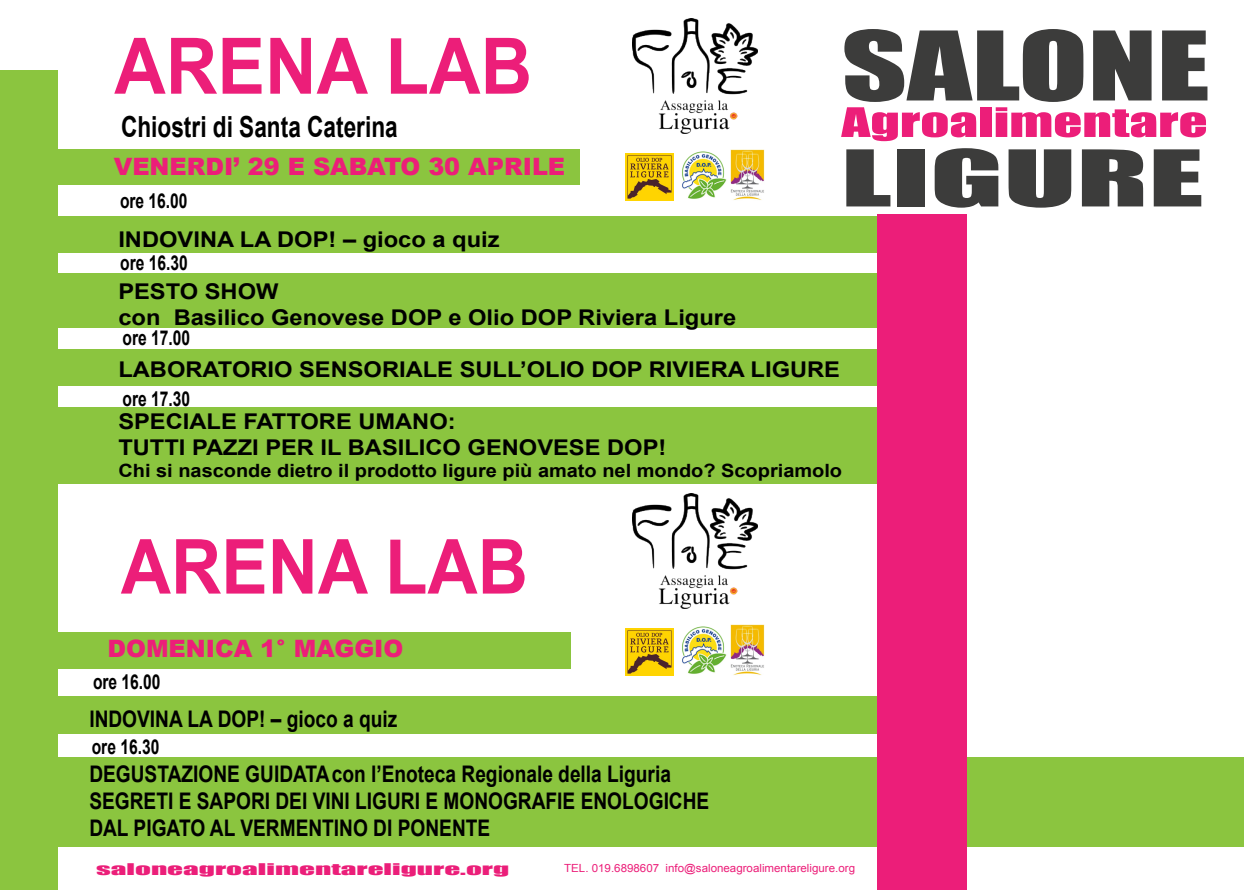
<style>
.page{position:relative;width:1244px;height:890px;background:#fff}
.page>*{position:absolute;margin:0;border:0;box-sizing:border-box;transform-origin:0 0}
.t1{font:88.5px "Impact";color:#3c3c3b;scale:1.44 1}
.t2{font:700 77.94px "Arial";color:#ec1e79;scale:.92 1}
.t3{font:700 75.88px "Arial";color:#ec1e79;scale:.92 1}
.t4{font:72.19px "Impact";color:#3c3c3b;scale:1.85 1}
.t5{font:37.56px "Impact";color:#ec1e79;scale:1.52 1}
.t6{font:700 29.06px "Arial";color:#000;scale:.78 1}
.t7{font:900 23.94px "Arial";color:#ec1e79}
.t8{font:700 22.88px/27.3px "Arial";color:#000;scale:.84 1}
.t9{font:700 21.69px/26px "Arial";color:#000;scale:1.09 1}
.t10{font:700 20.44px "Arial";color:#000;scale:.76 1}
.t11{font:700 18.31px "Arial";color:#000;scale:1.09 1}
.t12{font:14.75px "Impact";color:#eb1e79;scale:2.11 1}
.t13{font:11.19px "Arial";color:#ec1e79}
</style>
<div class="page">
<div style="left:0;top:757px;width:1244px;height:89px;background:#8bc53f"></div>
<div style="left:42px;top:695px;width:880px;height:38px;background:#8bc53f"></div>
<div style="left:0;top:407px;width:937px;height:76px;background:#8bc53f"></div>
<div style="left:10px;top:349px;width:905px;height:37px;background:#8bc53f"></div>
<div style="left:57px;top:273px;width:850px;height:54px;background:#8bc53f"></div>
<div style="left:37px;top:216px;width:878px;height:37px;background:#8bc53f"></div>
<div style="left:0;top:149px;width:580px;height:36px;background:#8bc53f"></div>
<div style="left:57px;top:632px;width:513px;height:37px;background:#8bc53f"></div>
<div style="left:0;top:71px;width:58px;height:818px;background:#8bc53f"></div>
<img style="left:633px;top:19px;width:124px;height:115px">
<div style="left:877px;top:214px;width:90px;height:675px;background:#ec1e79"></div>
<img style="left:626px;top:153px;width:47px;height:47px">
<img style="left:682px;top:151px;width:45px;height:48px">
<img style="left:731px;top:149px;width:33px;height:51px">
<img style="left:633px;top:493px;width:124px;height:115px">
<img style="left:626px;top:628px;width:47px;height:47px">
<img style="left:682px;top:626px;width:45px;height:48px">
<img style="left:731px;top:624px;width:33px;height:51px">
<h1 class="t1" style="left:841px;top:-3px;width:257px">SALONE</h1>
<h3 class="t5" style="left:841px;top:93px;width:242px">Agroalimentare</h3>
<h3 class="t4" style="left:841px;top:122px;width:198px">LIGURE</h3>
<h2 class="t2" style="left:114px;top:15px;width:456px">ARENA LAB</h2>
<h3 class="t6" style="left:121px;top:108px;width:356px">Chiostri di Santa Caterina</h3>
<p class="t7" style="left:114px;top:149px;width:453px">VENERDI’ 29 E SABATO 30 APRILE</p>
<p class="t10" style="left:120px;top:187px;width:90px">ore 16.00</p>
<p class="t9" style="left:118px;top:227px;width:351px">INDOVINA LA DOP! – gioco a quiz</p>
<p class="t9" style="left:118px;top:279px;width:568px">PESTO SHOW<br>con Basilico Genovese DOP e Olio DOP Riviera Ligure</p>
<p class="t9" style="left:118px;top:357px;width:663px">LABORATORIO SENSORIALE SULL’OLIO DOP RIVIERA LIGURE</p>
<p class="t9" style="left:118px;top:409px;width:504px">SPECIALE FATTORE UMANO:<br>TUTTI PAZZI PER IL BASILICO GENOVESE DOP!</p>
<p class="t11" style="left:118px;top:458px;width:665px">Chi si nasconde dietro il prodotto ligure più amato nel mondo? Scopriamolo</p>
<p class="t10" style="left:120px;top:249px;width:90px">ore 16.30</p>
<p class="t10" style="left:123px;top:324px;width:90px">ore 17.00</p>
<p class="t10" style="left:123px;top:385px;width:90px">ore 17.30</p>
<h3 class="t3" style="left:121px;top:517px;width:444px">ARENA LAB</h3>
<p class="t7" style="left:107px;top:631px;width:297px">DOMENICA 1° MAGGIO</p>
<p class="t10" style="left:93px;top:668px;width:90px">ore 16.00</p>
<p class="t8" style="left:89px;top:705px;width:368px">INDOVINA LA DOP! – gioco a quiz</p>
<p class="t8" style="left:89px;top:760px;width:739px">DEGUSTAZIONE GUIDATAcon l’Enoteca Regionale della Liguria<br>SEGRETI E SAPORI DEI VINI LIGURI E MONOGRAFIE ENOLOGICHE<br>DAL PIGATO AL VERMENTINO DI PONENTE</p>
<p class="t10" style="left:92px;top:733px;width:90px">ore 16.30</p>
<p class="t12" style="left:96px;top:857px;width:197px">saloneagroalimentareligure.org</p>
<p class="t13" style="left:564px;top:861px;width:292px">TEL. 019.6898607 info@saloneagroalimentareligure.org</p>
</div>
